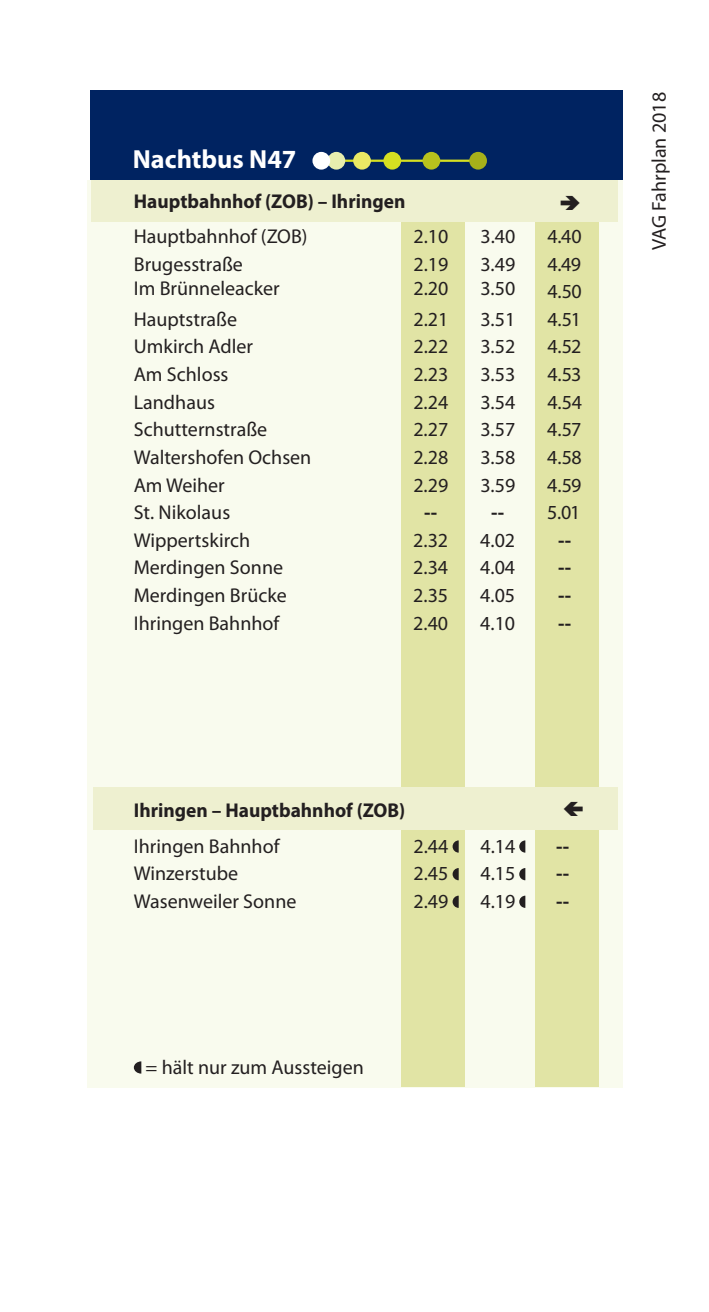
<style>
.page{position:relative;width:709px;height:1312px;background:#fff}
.page>*{position:absolute;margin:0;border:0;box-sizing:border-box;transform-origin:0 0}
.t1{font:700 26.25px "Myriad Pro";color:#fff}
.t2{font:20px/24px "Myriad Pro";color:#231f20}
.t3{font:700 20px "Myriad Pro";color:#231f20}
</style>
<div class="page">
<div style="left:87px;top:180px;width:535px;height:906px;background:#f9fbee"></div>
<div style="left:535px;top:201px;width:64px;height:885px;background:#e1e4a5"></div>
<div style="left:401px;top:200px;width:63px;height:886px;background:#e1e4a5"></div>
<div style="left:91px;top:180px;width:527px;height:42px;background:#eef0d0"></div>
<div style="left:94px;top:787px;width:524px;height:42px;background:#eef0d0"></div>
<div style="left:90px;top:90px;width:532px;height:89px;background:#002361"></div>
<hr style="left:323px;top:159px;width:155px;height:3px;background:#d6df21">
<div style="left:469px;top:152px;width:18px;height:17px;background:#a6b01a;border-radius:50%"></div>
<div style="left:422px;top:152px;width:18px;height:17px;background:#b8c21d;border-radius:50%"></div>
<div style="left:383px;top:152px;width:18px;height:17px;background:#d6df21;border-radius:50%"></div>
<div style="left:353px;top:152px;width:18px;height:17px;background:#eae964;border-radius:50%"></div>
<div style="left:327px;top:152px;width:18px;height:17px;background:#e7eeae;border-radius:50%"></div>
<div style="left:312px;top:152px;width:18px;height:17px;background:#fff;border-radius:50%"></div>
<svg style="left:452px;top:840px;width:6px;height:12px"></svg>
<svg style="left:519px;top:840px;width:6px;height:12px"></svg>
<svg style="left:452px;top:868px;width:6px;height:12px"></svg>
<svg style="left:519px;top:868px;width:6px;height:12px"></svg>
<svg style="left:452px;top:895px;width:6px;height:12px"></svg>
<svg style="left:519px;top:895px;width:6px;height:12px"></svg>
<svg style="left:134px;top:1061px;width:7px;height:12px"></svg>
<h1 class="t1" style="left:133px;top:142px;width:165px">Nachtbus N47</h1>
<p class="t3" style="left:134px;top:188px;width:273px">Hauptbahnhof (ZOB) – Ihringen</p>
<p class="t2" style="left:134px;top:224px;width:175px">Hauptbahnhof (ZOB)</p>
<p class="t2" style="left:413px;top:224px;width:36px">2.10</p>
<p class="t2" style="left:480px;top:224px;width:36px">3.40</p>
<p class="t2" style="left:547px;top:224px;width:36px">4.40</p>
<p class="t2" style="left:134px;top:251px;width:147px">Brugesstraße<br>Im Brünneleacker</p>
<p class="t2" style="left:413px;top:251px;width:36px">2.19<br>2.20</p>
<p class="t2" style="left:480px;top:251px;width:36px">3.49<br>3.50</p>
<p class="t2" style="left:547px;top:250px;width:36px;line-height:27.5px">4.49<br>4.50</p>
<p class="t2" style="left:134px;top:307px;width:105px">Hauptstraße</p>
<p class="t2" style="left:413px;top:307px;width:36px">2.21</p>
<p class="t2" style="left:480px;top:307px;width:36px">3.51</p>
<p class="t2" style="left:547px;top:307px;width:35px">4.51</p>
<p class="t2" style="left:134px;top:334px;width:121px">Umkirch Adler</p>
<p class="t2" style="left:413px;top:334px;width:36px">2.22</p>
<p class="t2" style="left:480px;top:334px;width:36px">3.52</p>
<p class="t2" style="left:547px;top:334px;width:36px">4.52</p>
<p class="t2" style="left:134px;top:362px;width:96px">Am Schloss</p>
<p class="t2" style="left:413px;top:362px;width:36px">2.23</p>
<p class="t2" style="left:480px;top:362px;width:36px">3.53</p>
<p class="t2" style="left:547px;top:362px;width:36px">4.53</p>
<p class="t2" style="left:134px;top:389px;width:83px">Landhaus</p>
<p class="t2" style="left:413px;top:389px;width:36px">2.24</p>
<p class="t2" style="left:480px;top:389px;width:36px">3.54</p>
<p class="t2" style="left:547px;top:389px;width:36px">4.54</p>
<p class="t2" style="left:134px;top:417px;width:135px">Schutternstraße</p>
<p class="t2" style="left:413px;top:417px;width:36px">2.27</p>
<p class="t2" style="left:480px;top:417px;width:36px">3.57</p>
<p class="t2" style="left:547px;top:417px;width:36px">4.57</p>
<p class="t2" style="left:134px;top:445px;width:179px">Waltershofen Ochsen</p>
<p class="t2" style="left:413px;top:445px;width:36px">2.28</p>
<p class="t2" style="left:480px;top:445px;width:36px">3.58</p>
<p class="t2" style="left:547px;top:445px;width:36px">4.58</p>
<p class="t2" style="left:134px;top:472px;width:92px">Am Weiher</p>
<p class="t2" style="left:413px;top:472px;width:36px">2.29</p>
<p class="t2" style="left:480px;top:472px;width:36px">3.59</p>
<p class="t2" style="left:547px;top:472px;width:35px">4.59</p>
<p class="t2" style="left:134px;top:500px;width:98px">St. Nikolaus</p>
<p class="t3" style="left:424px;top:499px;width:15px">--</p>
<p class="t3" style="left:491px;top:499px;width:15px">--</p>
<p class="t2" style="left:547px;top:500px;width:35px">5.01</p>
<p class="t2" style="left:134px;top:527px;width:118px">Wippertskirch</p>
<p class="t2" style="left:413px;top:527px;width:36px">2.32</p>
<p class="t2" style="left:480px;top:527px;width:36px">4.02</p>
<p class="t3" style="left:558px;top:527px;width:15px">--</p>
<p class="t2" style="left:134px;top:555px;width:151px">Merdingen Sonne</p>
<p class="t2" style="left:413px;top:555px;width:36px">2.34</p>
<p class="t2" style="left:480px;top:555px;width:36px">4.04</p>
<p class="t3" style="left:558px;top:554px;width:15px">--</p>
<p class="t2" style="left:134px;top:583px;width:154px">Merdingen Brücke</p>
<p class="t2" style="left:413px;top:583px;width:36px">2.35</p>
<p class="t2" style="left:480px;top:583px;width:36px">4.05</p>
<p class="t3" style="left:558px;top:582px;width:15px">--</p>
<p class="t2" style="left:134px;top:610px;width:147px">Ihringen Bahnhof</p>
<p class="t2" style="left:413px;top:610px;width:36px">2.40</p>
<p class="t2" style="left:480px;top:610px;width:36px">4.10</p>
<p class="t3" style="left:558px;top:609px;width:15px">--</p>
<p class="t3" style="left:134px;top:797px;width:273px">Ihringen – Hauptbahnhof (ZOB)</p>
<p class="t2" style="left:134px;top:833px;width:147px">Ihringen Bahnhof</p>
<p class="t2" style="left:413px;top:833px;width:36px">2.44</p>
<p class="t2" style="left:480px;top:833px;width:36px">4.14</p>
<p class="t3" style="left:556px;top:832px;width:15px">--</p>
<p class="t2" style="left:134px;top:861px;width:106px">Winzerstube</p>
<p class="t2" style="left:413px;top:861px;width:36px">2.45</p>
<p class="t2" style="left:480px;top:861px;width:36px">4.15</p>
<p class="t3" style="left:556px;top:860px;width:15px">--</p>
<p class="t2" style="left:134px;top:888px;width:164px">Wasenweiler Sonne</p>
<p class="t2" style="left:413px;top:888px;width:36px">2.49</p>
<p class="t2" style="left:480px;top:888px;width:36px">4.19</p>
<p class="t3" style="left:556px;top:887px;width:15px">--</p>
<p class="t2" style="left:146px;top:1054px;width:220px">= hält nur zum Aussteigen</p>
<p class="t2" style="left:647px;top:250px;width:159px;rotate:-90deg">VAG Fahrplan 2018</p>
</div>
